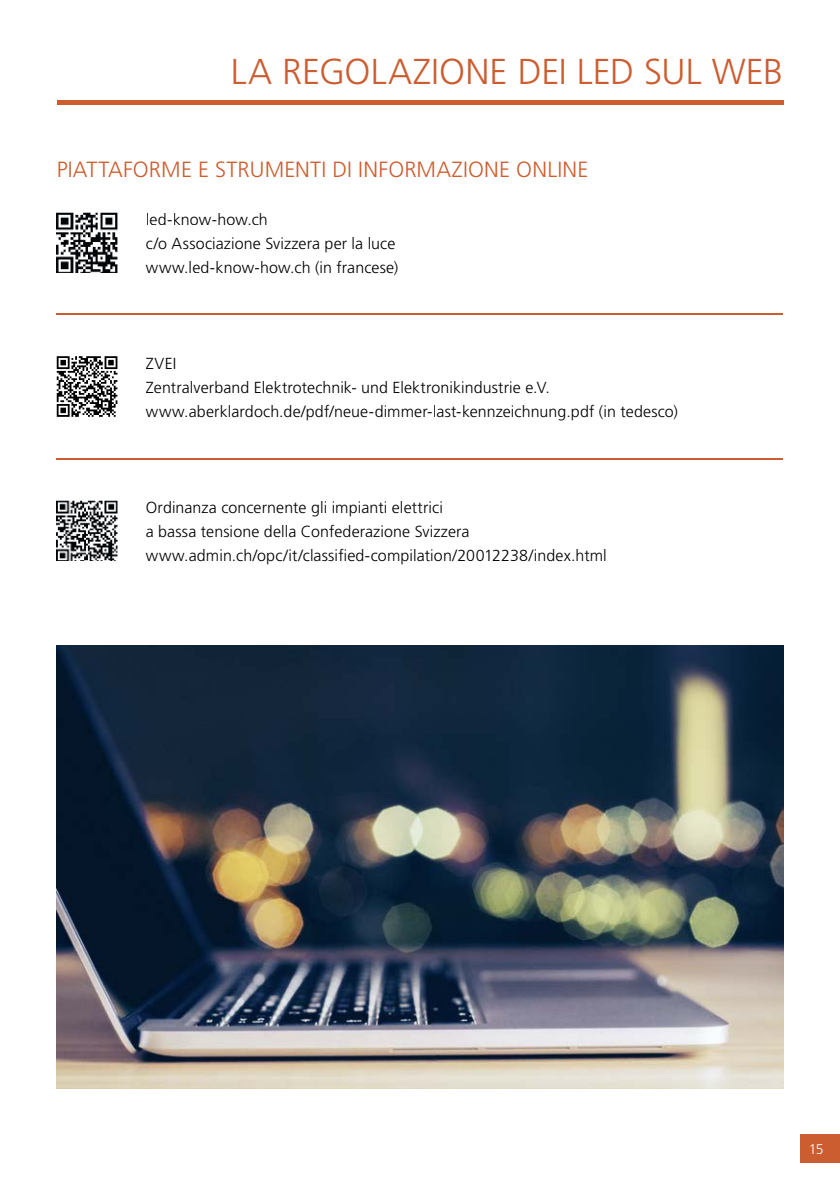
<style>
.page{position:relative;width:840px;height:1191px;background:#fff}
.page>*{position:absolute;margin:0;border:0;box-sizing:border-box;transform-origin:0 0}
.t1{font:300 36px "Frutiger LT Std";color:#cc5d30}
.t2{font:300 22px "Frutiger LT Std";letter-spacing:.01em;color:#cc5d30}
.t3{font:300 16px/24px "Frutiger LT Std";letter-spacing:.005em;color:#000}
.t4{font:300 14px "Frutiger LT Std";color:#fff}
</style>
<div class="page">
<div style="left:799px;top:1134px;width:40px;height:28px;background:#cc5d30"></div>
<hr style="left:57px;top:101px;width:725px;height:4px;background:#cc5d30">
<svg style="left:57px;top:356px;width:60px;height:61px"></svg>
<img style="left:57px;top:645px;width:725px;height:444px">
<hr style="left:57px;top:314px;width:725px;height:1px;background:#cc5d30">
<hr style="left:57px;top:458px;width:725px;height:1px;background:#cc5d30">
<img style="left:57px;top:212px;width:60px;height:61px">
<img style="left:57px;top:500px;width:60px;height:61px">
<h1 class="t1" style="left:231px;top:51px;width:553px">LA REGOLAZIONE DEI LED SUL WEB</h1>
<h2 class="t2" style="left:57px;top:157px;width:533px">PIATTAFORME E STRUMENTI DI INFORMAZIONE ONLINE</h2>
<p class="t3" style="left:146px;top:207px;width:254px">led-know-how.ch<br>c/o Associazione Svizzera per la luce www.led-know-how.ch (in francese)</p>
<p class="t3" style="left:146px;top:351px;width:533px">ZVEI<br>Zentralverband Elektrotechnik- und Elektronikindustrie e.V. www.aberklardoch.de/pdf/neue-dimmer-last-kennzeichnung.pdf (in tedesco)</p>
<p class="t3" style="left:146px;top:495px;width:462px">Ordinanza concernente gli impianti elettrici<br>a bassa tensione della Confederazione Svizzera www.admin.ch/opc/it/classified-compilation/20012238/index.html</p>
<p class="t4" style="left:808px;top:1141px;width:16px">15</p>
</div>
